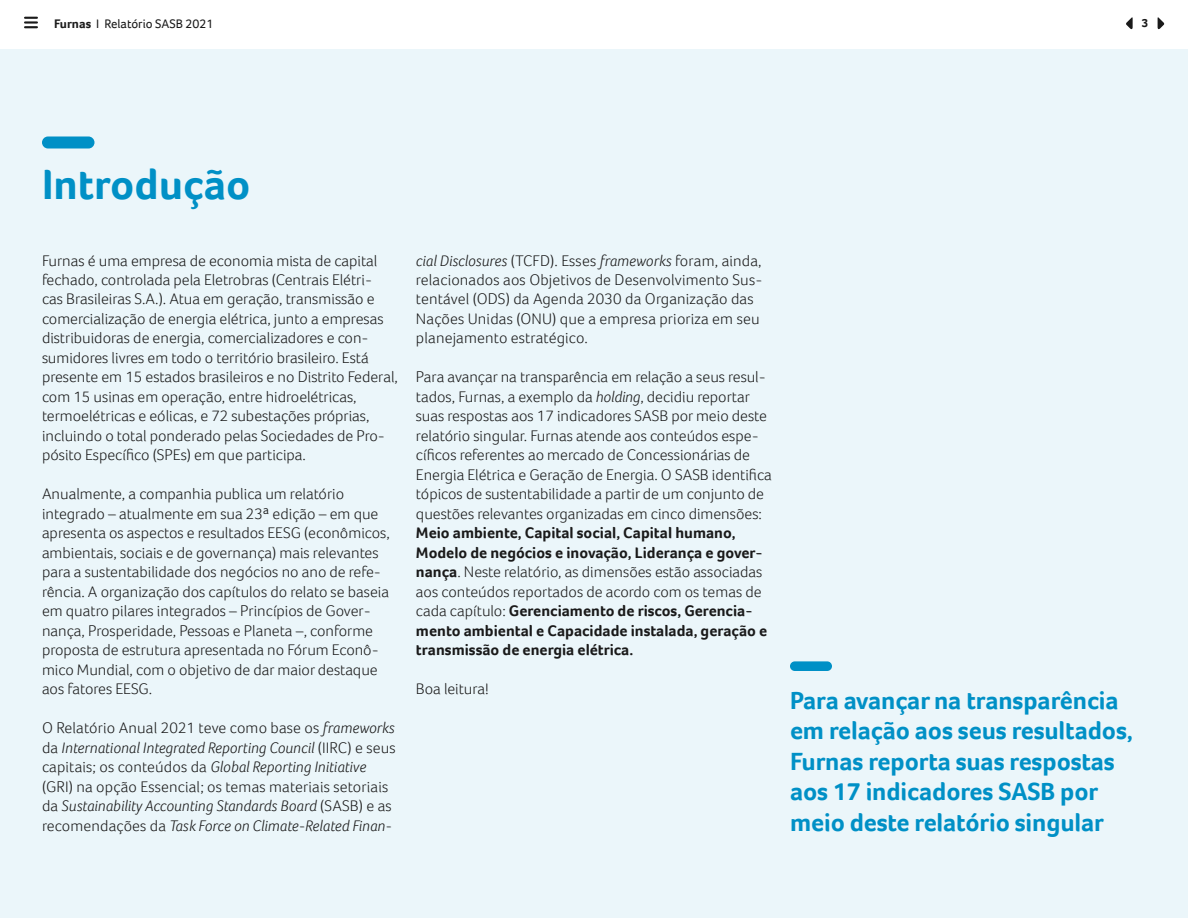
<style>
.page{position:relative;width:1188px;height:918px;background:#ebf6fa}
.page>*{position:absolute;margin:0;border:0;box-sizing:border-box;transform-origin:0 0}
.t1{font:700 43.5px "Foco";color:#0090c6}
.t2{font:700 25.5px/30.6px "Foco";letter-spacing:-.005em;color:#0090c6}
.t3{font:300 15.75px/19.5px "Foco";color:#1a1a1a}
.t4{font:700 15.75px/19.5px "Foco";color:#1a1a1a}
.t5{font:italic 300 15.75px/19.5px "Foco";letter-spacing:.01em;color:#1a1a1a}
.t6{font:12.75px "Foco";color:#1a1a1a}
.t7{font:700 12px "Foco";color:#1a1a1a}
.s1{font-weight:700}
.s2{font-style:normal}
.s3{font-style:italic}
.s4{font-weight:300}
</style>
<div class="page">
<div style="left:42px;top:136px;width:52px;height:12px;background:#0090c6;border-radius:6px"></div>
<div style="left:790px;top:661px;width:42px;height:10px;background:#0090c6;border-radius:5px"></div>
<div style="left:0;top:0;width:1188px;height:49px;background:#fff"></div>
<svg style="left:25px;top:17px;width:12px;height:11px"></svg>
<svg style="left:1126px;top:17px;width:7px;height:13px"></svg>
<svg style="left:1158px;top:17px;width:6px;height:13px"></svg>
<p class="t6" style="left:54px;top:15px;width:161px"><span class="s1">Furnas</span> I Relatório SASB 2021</p>
<p class="t7" style="left:1142px;top:15px;width:8px">3</p>
<h1 class="t1" style="left:42px;top:155px;width:210px">Introdução</h1>
<p class="t3" style="left:42px;top:250px;width:358px">Furnas é uma empresa de economia mista de capital fechado, controlada pela Eletrobras (Centrais Elétri-<br>cas Brasileiras S.A.). Atua em geração, transmissão e comercialização de energia elétrica, junto a empresas distribuidoras de energia, comercializadores e con&shy;sumidores livres em todo o território brasileiro. Está presente em 15 estados brasileiros e no Distrito Federal, com 15 usinas em operação, entre hidroelétricas, termoelétricas e eólicas, e 72 subestações próprias, incluindo o total ponderado pelas Sociedades de Pro&shy;pósito Específico (SPEs) em que participa.</p>
<p class="t3" style="left:42px;top:484px;width:349px">Anualmente, a companhia publica um relatório integrado – atualmente em sua 23ª edição – em que apresenta os aspectos e resultados EESG (econômicos, ambientais, sociais e de governança) mais relevantes para a sustentabilidade dos negócios no ano de refe&shy;rência. A organização dos capítulos do relato se baseia em quatro pilares integrados – Princípios de Gover&shy;nança, Prosperidade, Pessoas e Planeta –, conforme proposta de estrutura apresentada no Fórum Econô&shy;mico Mundial, com o objetivo de dar maior destaque aos fatores EESG.</p>
<p class="t5" style="left:42px;top:718px;width:355px"><span class="s2">O Relatório Anual 2021 teve como base os</span> frameworks <span class="s2">da</span> International Integrated Reporting Council <span class="s2">(IIRC) e seus capitais; os conteúdos da</span> Global Reporting Initiative <span class="s2">(GRI) na opção Essencial; os temas materiais setoriais da</span> Sustainability Accounting Standards Board <span class="s2">(SASB) e as recomendações da</span> Task Force on Climate-Related Finan-</p>
<p class="t3" style="left:416px;top:250px;width:348px"><span class="s3">cial Disclosures</span> (TCFD). Esses <span class="s3">frameworks</span> foram, ainda, relacionados aos Objetivos de Desenvolvimento Sus&shy;tentável (ODS) da Agenda 2030 da Organização das Nações Unidas (ONU) que a empresa prioriza em seu planejamento estratégico.</p>
<p class="t3" style="left:416px;top:367px;width:357px">Para avançar na transparência em relação a seus resul&shy;tados, Furnas, a exemplo da <span class="s3">holding</span>, decidiu reportar suas respostas aos 17 indicadores SASB por meio deste relatório singular. Furnas atende aos conteúdos espe&shy;cíficos referentes ao mercado de Concessionárias de Energia Elétrica e Geração de Energia. O SASB identifica tópicos de sustentabilidade a partir de um conjunto de questões relevantes organizadas em cinco dimensões:</p>
<p class="t4" style="left:416px;top:523px;width:353px">Meio ambiente, Capital social, Capital humano, Modelo de negócios e inovação, Liderança e gover&shy;nança<span class="s4">. Neste relatório, as dimensões estão associadas aos conteúdos reportados de acordo com os temas de cada capítulo:</span> Gerenciamento de riscos, Gerencia&shy;mento ambiental e Capacidade instalada, geração e transmissão de energia elétrica.</p>
<p class="t3" style="left:416px;top:679px;width:74px">Boa leitura!</p>
<h2 class="t2" style="left:790px;top:684px;width:344px">Para avançar na transparência em relação aos seus resultados,<br>Furnas reporta suas respostas aos 17 indicadores SASB por meio deste relatório singular</h2>
</div>
